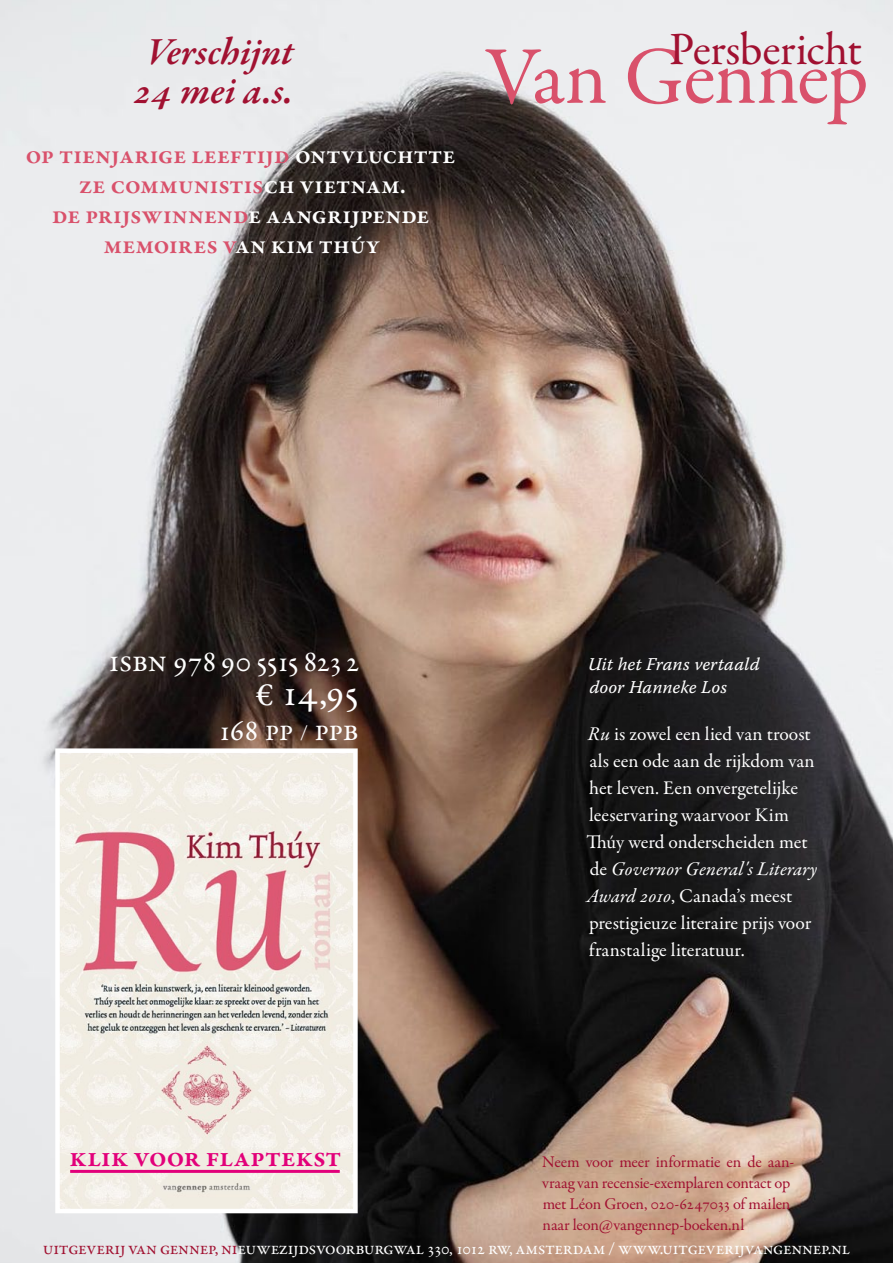
<style>
.page{position:relative;width:893px;height:1263px;background:#fff}
.page>*{position:absolute;margin:0;border:0;box-sizing:border-box;transform-origin:0 0}
.t1{font:82.5px "Garamond Premr Pro";color:#d9516b}
.t2{font:46.5px "Garamond Premr Pro";letter-spacing:-.01em;color:#a11131}
.t3{font:40.5px "Garamond Premr Pro";color:#fff}
.t4{font:italic 600 39px/39px "Garamond Premr Pro";color:#a11131;text-align:center}
.t5{font:31.5px "Garamond Premr Pro";letter-spacing:-.02em;color:#fff}
.t6{font:600 28.5px "Garamond Premr Pro";color:#e2007a}
.t7{font:600 25.5px/30px "Garamond Premr Pro";letter-spacing:.005em;color:#d9516b;text-align:center}
.t8{font:19.5px/27px "Garamond Premr Pro";color:#fff}
.t9{font:18px "Garamond Premr Pro";letter-spacing:-.02em;color:#fff}
.t10{font:18px/22.5px "Warnock Pro It Capt";letter-spacing:-.005em;color:#fff}
.t11{font:16.5px/21px "Garamond Premr Pro";letter-spacing:-.02em;color:#a11131}
.s1{color:#fff}
.s2{font-size:21px}
.s3{font-style:italic}
.s4{color:#a11131}
</style>
<div class="page">
<img style="left:0;top:0;width:893px;height:1263px">
<svg style="left:53px;top:746px;width:307px;height:469px"></svg>
<hr style="left:70px;top:1170px;width:270px;height:3px;background:#e2007a">
<h3 class="t4" style="left:134px;top:35px;width:161px">Verschijnt<br>24 mei a.s.</h3>
<h3 class="t7" style="left:25px;top:141px;width:432px">Op tienjarige leeftijd <span class="s1">ontvluchtte </span>ze communistis<span class="s1">ch Vietnam.<br></span>De prijswinnend<span class="s1">e aangrijpende </span>memoires v<span class="s1">an Kim Thúy</span></h3>
<h2 class="t2" style="left:669px;top:21px;width:194px">Persbericht</h2>
<h1 class="t1" style="left:485px;top:27px;width:382px">Van Gennep</h1>
<h3 class="t5" style="left:109px;top:642px;width:252px">ISBN 978 905515 823 2</h3>
<h3 class="t3" style="left:256px;top:668px;width:105px">€ 14,95</h3>
<h3 class="t5" style="left:219px;top:711px;width:141px">168 PP <span class="s2">/</span> PPB</h3>
<p class="t10" style="left:588px;top:653px;width:173px">Uit het Frans vertaald door Hanneke Los</p>
<p class="t8" style="left:586px;top:721px;width:232px"><span class="s3">Ru</span> is zowel een lied van troost als een ode aan de rijkdom van het leven. Een onvergetelijke leeservaring waarvoor Kim<br>Thúy werd onderscheiden met de <span class="s3">Governor General's Literary<br>Award 2010</span>, Canada’s meest prestigieuze literaire prijs voor franstalige literatuur.</p>
<h3 class="t6" style="left:70px;top:1139px;width:273px">klIK voor Flaptekst</h3>
<p class="t11" style="left:542px;top:1151px;width:254px">Neem voor meer informatie en de aan&shy;vraag van recensie-exemplaren contact op met Léon Groen, 020-6247033 of mailen naar leon@vangennep-boeken.nl</p>
<p class="t9" style="left:43px;top:1238px;width:809px"><span class="s4">Uitgeverij Van Gennep, ni</span>euwezijdsvoorburgwal 330, 1012 rw, amsterdam / www.uitgeverijvangennep.nl</p>
</div>
